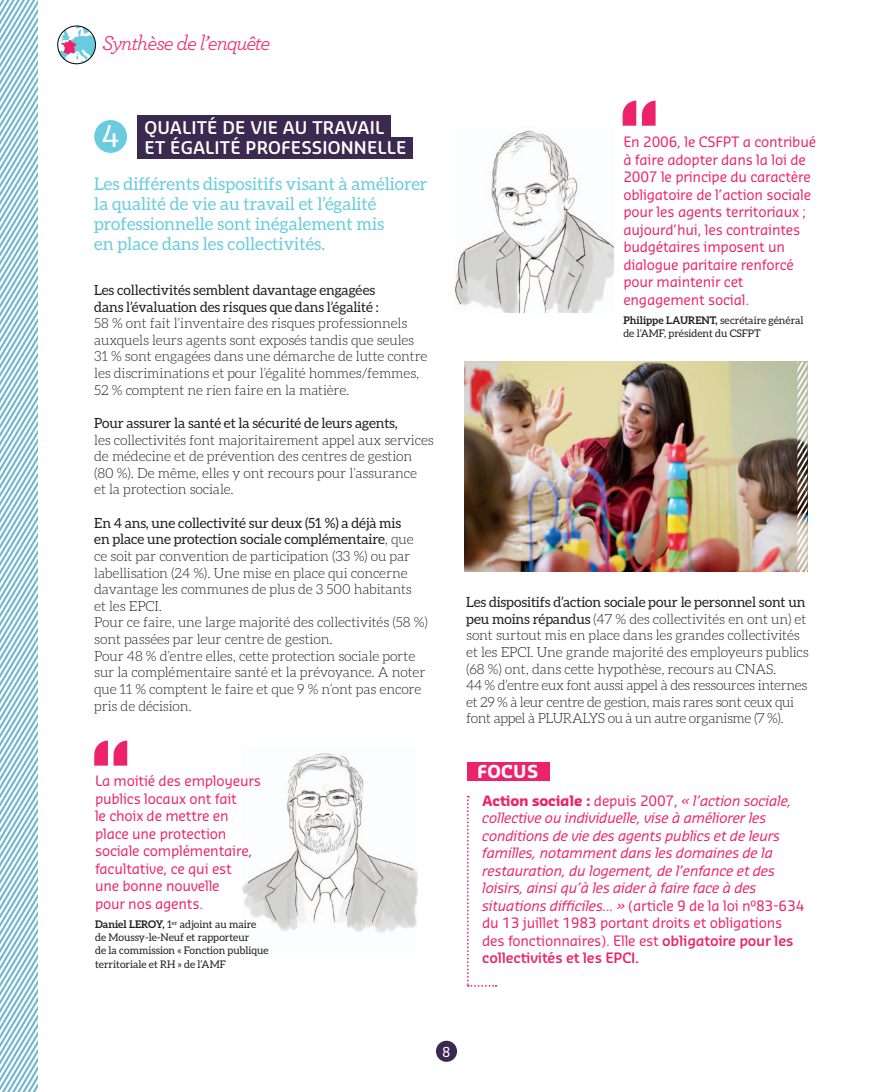
<style>
.page{position:relative;width:893px;height:1092px;background:#fff}
.page>*{position:absolute;margin:0;border:0;box-sizing:border-box;transform-origin:0 0}
.t1{font:italic 21px "Archer";letter-spacing:-.055em;color:#ed236a}
.t2{font:17.5px/20.1px "Aleo";color:#69ccde}
.t3{font:700 17.5px "Sansa Std";color:#fff}
.t4{font:600 17.15px/20.5px "Sansa Std";letter-spacing:.01em;color:#fff}
.t5{font:300 14px/16.6px "Aleo";letter-spacing:-.01em;color:#231f20}
.t6{font:italic 14px/17.5px "Sansa Std";letter-spacing:-.015em;color:#ed236a}
.t7{font:14px/17.5px "Sansa Std";letter-spacing:-.015em;color:#ed236a}
.t8{font:14px/16.6px "Aleo";letter-spacing:-.01em;color:#231f20}
.t9{font:600 14px "Sansa Std";color:#ed236a}
.t10{font:13.47px "Sansa Std";color:#fff}
.t11{font:10.5px/13.1px "Aleo";color:#231f20}
.s1{font-weight:400}
.s2{font-weight:700}
.s3{font-weight:700;font-style:normal}
.s4{font-style:normal}
.s5{font-weight:600;font-style:normal}
</style>
<div class="page">
<svg style="left:58px;top:26px;width:38px;height:38px"></svg>
<svg style="left:0;top:0;width:37px;height:1091px"></svg>
<img style="left:464px;top:361px;width:343px;height:210px">
<svg style="left:797px;top:362px;width:10px;height:210px"></svg>
<svg style="left:623px;top:101px;width:13px;height:25px"></svg>
<svg style="left:642px;top:101px;width:14px;height:25px"></svg>
<img style="left:454px;top:130px;width:160px;height:182px">
<img style="left:243px;top:753px;width:175px;height:180px">
<svg style="left:94px;top:740px;width:14px;height:25px"></svg>
<svg style="left:114px;top:740px;width:13px;height:25px"></svg>
<svg style="left:467px;top:795px;width:29px;height:191px"></svg>
<div style="left:467px;top:761px;width:82px;height:19px;background:#ed236a"></div>
<div style="left:137px;top:116px;width:254px;height:21px;background:#3c294f"></div>
<div style="left:137px;top:137px;width:276px;height:21px;background:#3c294f"></div>
<div style="left:94px;top:120px;width:33px;height:33px;background:#69ccde;border-radius:50%"></div>
<div style="left:436px;top:1040px;width:21px;height:21px;background:#3c294f;border-radius:50%"></div>
<h1 class="t1" style="left:102px;top:28px;width:170px">Synthèse de l’enquête</h1>
<p class="t4" style="left:102px;top:116px;width:307px;text-indent:43px">QUALITÉ DE VIE AU TRAVAIL<br><sup>4</sup> ET ÉGALITÉ PROFESSIONNELLE</p>
<p class="t2" style="left:94px;top:173px;width:335px">Les différents dispositifs visant à améliorer la qualité de vie au travail et l’égalité professionnelle sont inégalement mis<br>en place dans les collectivités.</p>
<p class="t8" style="left:94px;top:281px;width:286px">Les collectivités semblent davantage engagées dans l’évaluation des risques que dans l’égalité :</p>
<p class="t5" style="left:94px;top:315px;width:335px">58 % ont fait l’inventaire des risques professionnels auxquels leurs agents sont exposés tandis que seules 31 % sont engagées dans une démarche de lutte contre les discriminations et pour l’égalité hommes/femmes, 52 % comptent ne rien faire en la matière.</p>
<p class="t8" style="left:94px;top:414px;width:305px">Pour assurer la santé et la sécurité de leurs agents,</p>
<p class="t5" style="left:94px;top:431px;width:341px">les collectivités font majoritairement appel aux services de médecine et de prévention des centres de gestion (80 %). De même, elles y ont recours pour l’assurance<br>et la protection sociale.</p>
<p class="t5" style="left:94px;top:514px;width:335px"><span class="s1">En 4 ans, une collectivité sur deux (51 %) a déjà mis<br>en place une protection sociale complémentaire</span>, que ce soit par convention de participation (33 %) ou par labellisation (24 %). Une mise en place qui concerne davantage les communes de plus de 3 500 habitants<br>et les EPCI.<br>Pour ce faire, une large majorité des collectivités (58 %) sont passées par leur centre de gestion.<br>Pour 48 % d’entre elles, cette protection sociale porte sur la complémentaire santé et la prévoyance. A noter que 11 % comptent le faire et que 9 % n’ont pas encore pris de décision.</p>
<p class="t7" style="left:95px;top:771px;width:168px">La moitié des employeurs publics locaux ont fait<br>le choix de mettre en place une protection sociale complémentaire, facultative, ce qui est<br>une bonne nouvelle<br>pour nos agents.</p>
<p class="t11" style="left:95px;top:917px;width:175px"><span class="s2">DANIEL LEROY,</span> 1<sup>er</sup> adjoint au maire de Moussy-le-Neuf et rapporteur<br>de la commission « Fonction publique territoriale et RH » de l’AMF</p>
<p class="t7" style="left:623px;top:132px;width:194px">En 2006, le CSFPT a contribué à faire adopter dans la loi de<br>2007 le principe du caractère obligatoire de l’action sociale pour les agents territoriaux ; aujourd’hui, les contraintes budgétaires imposent un dialogue paritaire renforcé pour maintenir cet engagement social.</p>
<p class="t11" style="left:623px;top:314px;width:182px"><span class="s2">PHILIPPE LAURENT,</span> secrétaire général de l’AMF, président du CSFPT</p>
<p class="t5" style="left:466px;top:593px;width:344px"><span class="s1">Les dispositifs d’action sociale pour le personnel sont un peu moins répandus</span> (47 % des collectivités en ont un) et sont surtout mis en place dans les grandes collectivités et les EPCI. Une grande majorité des employeurs publics (68 %) ont, dans cette hypothèse, recours au CNAS.<br>44 % d’entre eux font aussi appel à des ressources internes et 29 % à leur centre de gestion, mais rares sont ceux qui font appel à PLURALYS ou à un autre organisme (7 %).</p>
<p class="t3" style="left:477px;top:759px;width:13px">FOCUS</p>
<p class="t6" style="left:482px;top:790px;width:324px"><span class="s3">Action sociale :</span> <span class="s4">depuis 2007,</span> « l’action sociale, collective ou individuelle, vise à améliorer les conditions de vie des agents publics et de leurs familles, notamment dans les domaines de la restauration, du logement, de l’enfance et des loisirs, ainsi qu’à les aider à faire face à des situations difficiles... » <span class="s4">(article 9 de la loi n°83-634 du 13 juillet 1983 portant droits et obligations des fonctionnaires). Elle est</span> <span class="s5">OBLIGATOIRE POUR LES COLLECTIVITÉS ET LES EPCI</span></p>
<p class="t9" style="left:635px;top:948px;width:6px">.</p>
<p class="t10" style="left:442px;top:1042px;width:10px">8</p>
</div>
